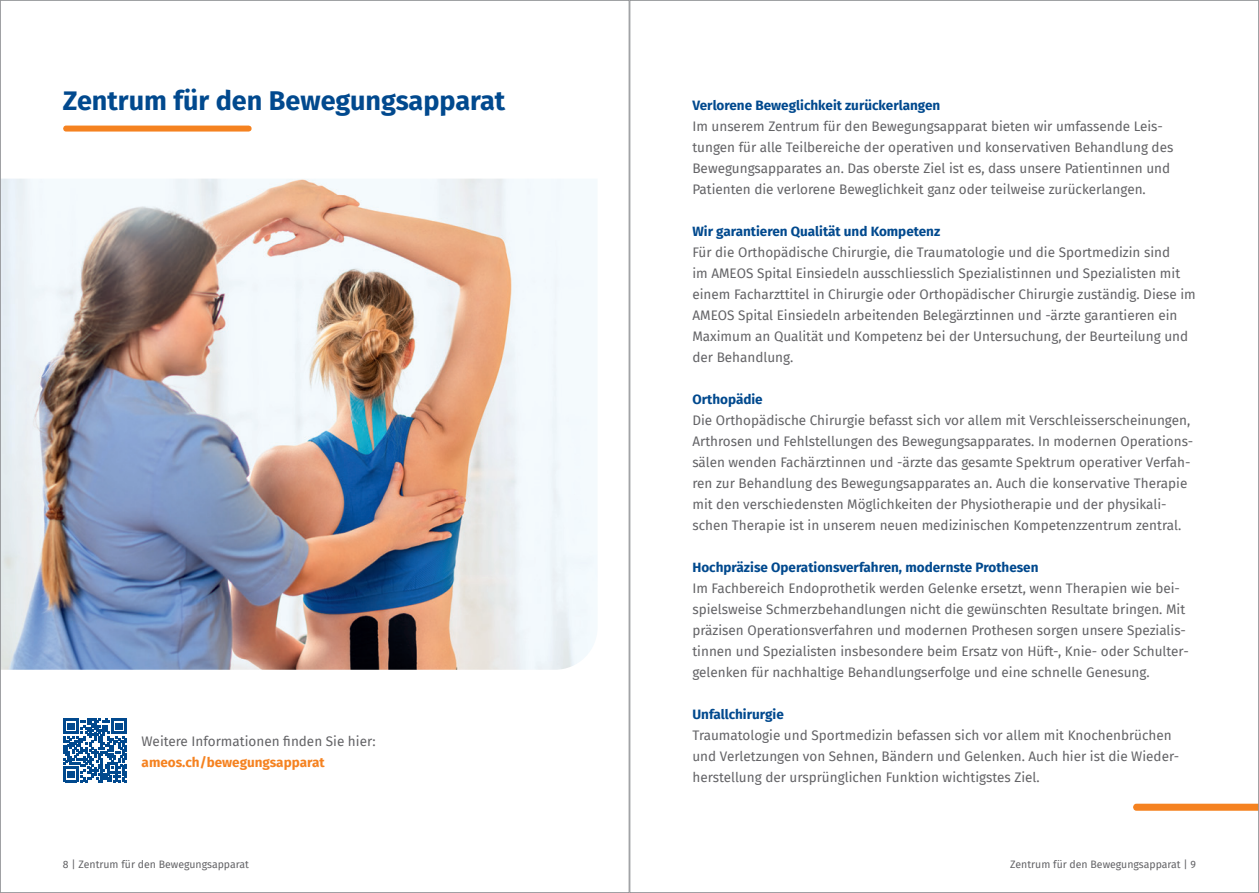
<style>
.page{position:relative;width:1259px;height:893px;background:#fff}
.page>*{position:absolute;margin:0;border:0;box-sizing:border-box;transform-origin:0 0}
.t1{font:700 27px "Fira Sans";color:#01498e}
.Copy{font:13.5px/21px "Fira Sans";color:#636366}
.t2{font:700 13.5px "Fira Sans";color:#01498e}
.Copy-2{font:700 13.5px "Fira Sans";color:#f58220}
.BU{font:10.5px "Fira Sans";color:#636366}
</style>
<div class="page">
<svg style="left:1133px;top:804px;width:124px;height:7px"></svg>
<div style="left:63px;top:126px;width:189px;height:6px;background:#f58220;border-radius:3px"></div>
<img style="left:2px;top:179px;width:595px;height:491px">
<svg style="left:63px;top:718px;width:64px;height:64px"></svg>
<h1 class="t1" style="left:63px;top:78px;width:444px">Zentrum für den Bewegungsapparat</h1>
<p class="Copy" style="left:142px;top:730px;width:235px">Weitere Informationen finden Sie hier:</p>
<p class="Copy-2" style="left:142px;top:751px;width:184px">ameos.ch/bewegungsapparat</p>
<h4 class="t2" style="left:692px;top:94px;width:249px">Verlorene Beweglichkeit zurückerlangen</h4>
<p class="Copy" style="left:692px;top:116px;width:482px">Im unserem Zentrum für den Bewegungsapparat bieten wir umfassende Leis&shy;tungen für alle Teilbereiche der operativen und konservativen Behandlung des Bewegungsapparates an. Das oberste Ziel ist es, dass unsere Patientinnen und Patienten die verlorene Beweglichkeit ganz oder teilweise zurückerlangen.</p>
<h4 class="t2" style="left:692px;top:220px;width:249px">Wir garantieren Qualität und Kompetenz</h4>
<p class="Copy" style="left:692px;top:242px;width:505px">Für die Orthopädische Chirurgie, die Traumatologie und die Sportmedizin sind<br>im AMEOS Spital Einsiedeln ausschliesslich Spezialistinnen und Spezialisten mit einem Facharzttitel in Chirurgie oder Orthopädischer Chirurgie zuständig. Diese im AMEOS Spital Einsiedeln arbeitenden Belegärztinnen und -ärzte garantieren ein Maximum an Qualität und Kompetenz bei der Untersuchung, der Beurteilung und der Behandlung.</p>
<h4 class="t2" style="left:692px;top:388px;width:72px">Orthopädie</h4>
<p class="Copy" style="left:692px;top:410px;width:502px">Die Orthopädische Chirurgie befasst sich vor allem mit Verschleisserscheinungen, Arthrosen und Fehlstellungen des Bewegungsapparates. In modernen Operations&shy;sälen wenden Fachärztinnen und -ärzte das gesamte Spektrum operativer Verfah&shy;ren zur Behandlung des Bewegungsapparates an. Auch die konservative Therapie mit den verschiedensten Möglichkeiten der Physiotherapie und der physikali&shy;schen Therapie ist in unserem neuen medizinischen Kompetenzzentrum zentral.</p>
<h4 class="t2" style="left:692px;top:556px;width:347px">Hochpräzise Operationsverfahren, modernste Prothesen</h4>
<p class="Copy" style="left:692px;top:578px;width:498px">Im Fachbereich Endoprothetik werden Gelenke ersetzt, wenn Therapien wie bei&shy;spielsweise Schmerzbehandlungen nicht die gewünschten Resultate bringen. Mit präzisen Operationsverfahren und modernen Prothesen sorgen unsere Spezialis&shy;tinnen und Spezialisten insbesondere beim Ersatz von Hüft-, Knie- oder Schulter&shy;gelenken für nachhaltige Behandlungserfolge und eine schnelle Genesung.</p>
<h4 class="t2" style="left:692px;top:703px;width:93px">Unfallchirurgie</h4>
<p class="Copy" style="left:692px;top:725px;width:488px">Traumatologie und Sportmedizin befassen sich vor allem mit Knochenbrüchen und Verletzungen von Sehnen, Bändern und Gelenken. Auch hier ist die Wieder&shy;herstellung der ursprünglichen Funktion wichtigstes Ziel.</p>
<p class="BU" style="left:63px;top:856px;width:187px">8 | Zentrum für den Bewegungsapparat</p>
<p class="BU" style="left:1010px;top:856px;width:187px">Zentrum für den Bewegungsapparat | 9</p>
</div>
